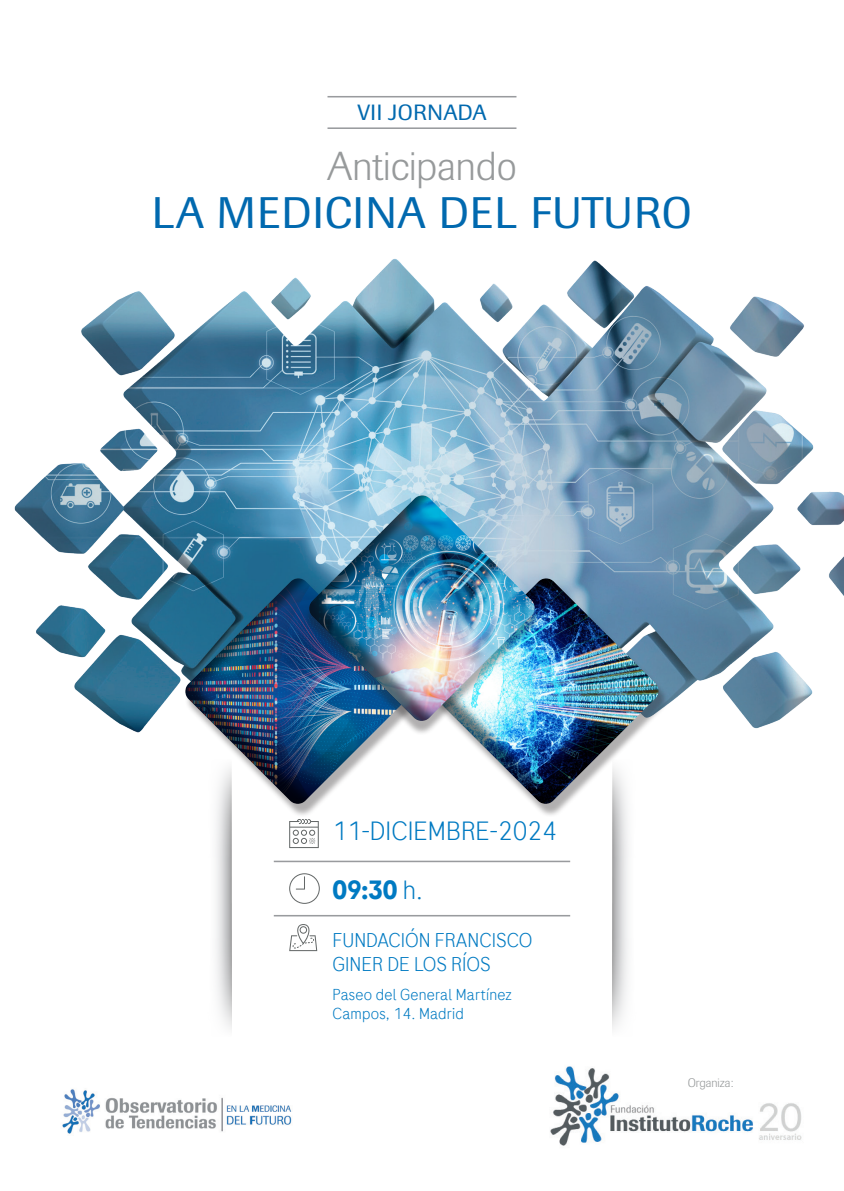
<style>
.page{position:relative;width:844px;height:1191px;background:#fff}
.page>*{position:absolute;margin:0;border:0;box-sizing:border-box;transform-origin:0 0}
.t1{font:43.57px "Imago";letter-spacing:.02em;color:#0169af}
.t2{font:300 40.07px "Imago";color:#979a9b}
.t3{font:300 26.25px "Roche Sans";color:#007ac2}
.t4{font:700 26.25px "Roche Sans";color:#007ac2}
.t5{font:21.88px "Imago";letter-spacing:.02em;color:#0169af}
.t6{font:300 19.78px/23.8px "Roche Sans";color:#007ac2}
.t7{font:300 15.75px/18.9px "Roche Sans";letter-spacing:.01em;color:#007ac2}
.t8{font:300 12.25px "Imago";color:#979a9b}
.s1{font-weight:300}
</style>
<div class="page">
<img style="left:550px;top:1078px;width:252px;height:68px">
<img style="left:14px;top:96px;width:829px;height:982px">
<div style="left:432px;top:581px;width:236px;height:236px;background:#231f20;opacity:.36"></div>
<img style="left:428px;top:572px;width:239px;height:238px">
<div style="left:184px;top:581px;width:237px;height:236px;background:#fff"></div>
<img style="left:180px;top:572px;width:207px;height:238px">
<div style="left:303px;top:499px;width:237px;height:237px;background:#231f20;opacity:.36"></div>
<img style="left:304px;top:489px;width:239px;height:238px">
<hr style="left:327px;top:96px;width:189px;height:1px;background:#999b9e">
<hr style="left:327px;top:127px;width:189px;height:2px;background:#999b9e">
<img style="left:62px;top:1089px;width:230px;height:45px">
<hr style="left:274px;top:915px;width:296px;height:1px;background:#999b9e">
<hr style="left:274px;top:860px;width:296px;height:2px;background:#999b9e">
<img style="left:202px;top:757px;width:30px;height:279px">
<img style="left:612px;top:757px;width:30px;height:279px">
<p class="t5" style="left:357px;top:100px;width:131px">VII JORNADA</p>
<p class="t2" style="left:327px;top:144px;width:191px">Anticipando</p>
<p class="t1" style="left:152px;top:187px;width:541px">LA MEDICINA DEL FUTURO</p>
<p class="t3" style="left:332px;top:814px;width:226px">11-DICIEMBRE-2024</p>
<p class="t4" style="left:332px;top:873px;width:92px">09:30 <span class="s1">h.</span></p>
<p class="t6" style="left:332px;top:928px;width:201px">FUNDACIÓN FRANCISCO<br>GINER DE LOS RÍOS</p>
<p class="t7" style="left:332px;top:984px;width:181px">Paseo del General Martínez<br>Campos, 14. Madrid</p>
<p class="t8" style="left:687px;top:1075px;width:47px">Organiza:</p>
</div>
